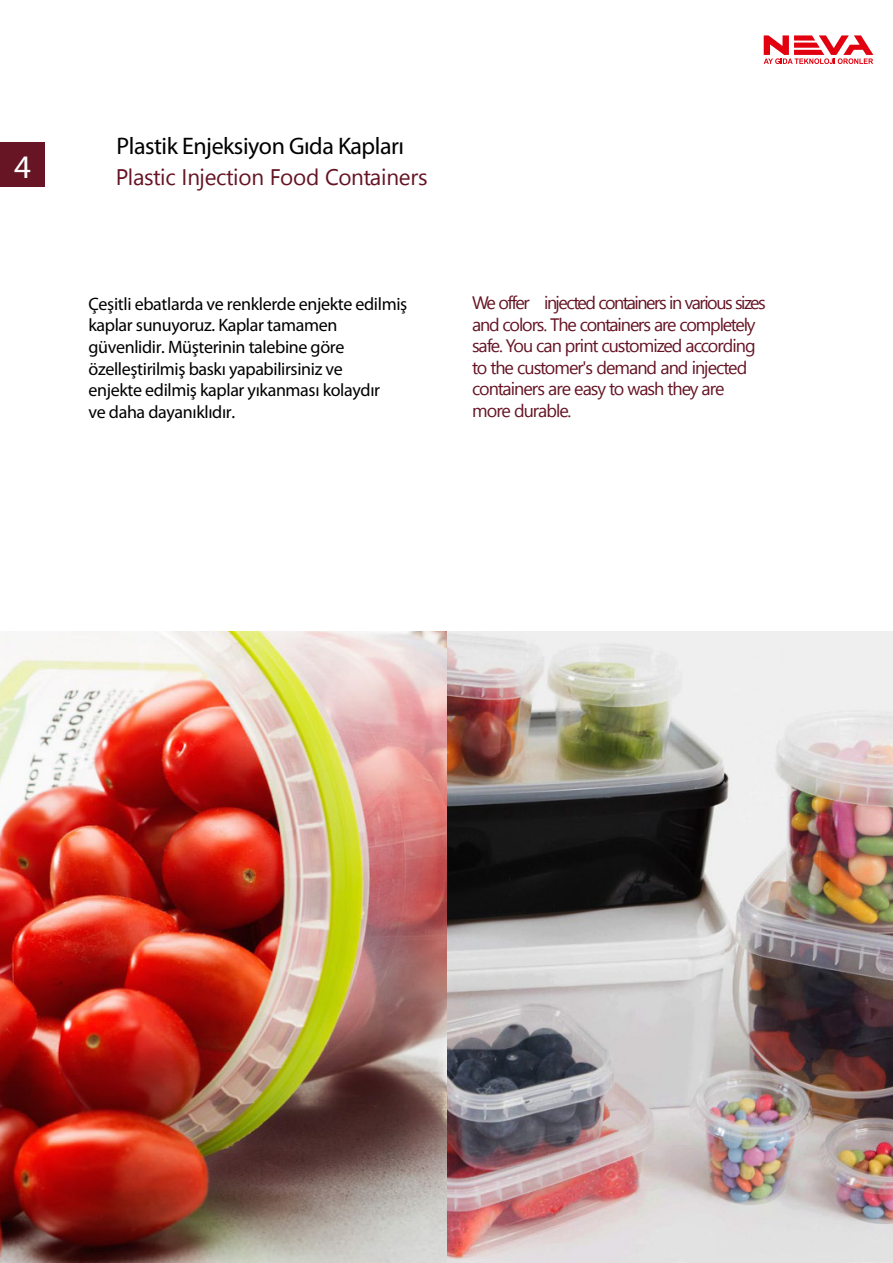
<style>
.page{position:relative;width:893px;height:1263px;background:#fff}
.page>*{position:absolute;margin:0;border:0;box-sizing:border-box;transform-origin:0 0}
.t1{font:33px "Myriad Pro";color:#fff}
.t2{font:24px "Myriad Pro";letter-spacing:-.02em;color:#000}
.t3{font:22.5px "Segoe UI Emoji";color:#651323}
.t4{font:18px/21.6px "Myriad Pro";letter-spacing:-.02em;color:#000}
.t5{font:18px "Segoe UI Emoji";color:#651323}
</style>
<div class="page">
<div style="left:0;top:142px;width:45px;height:45px;background:#671424"></div>
<img style="left:0;top:631px;width:893px;height:632px">
<svg style="left:764px;top:35px;width:109px;height:29px"></svg>
<p class="t1" style="left:14px;top:146px;width:18px">4</p>
<p class="t2" style="left:117px;top:131px;width:289px">Plastik Enjeksiyon Gıda Kapları</p>
<p class="t3" style="left:128px;top:164px;width:34px">● ▲▼</p>
<p class="t3" style="left:187px;top:164px;width:78px">■ ▼□■</p>
<p class="t3" style="left:338px;top:164px;width:91px">□■▼ ■ ▲</p>
<p class="t4" style="left:88px;top:293px;width:320px">Çeşitli ebatlarda ve renklerde enjekte edilmiş kaplar sunuyoruz. Kaplar tamamen güvenlidir. Müşterinin talebine göre özelleştirilmiş baskı yapabilirsiniz ve<br>enjekte edilmiş kaplar yıkanması kolaydır<br>ve daha dayanıklıdır.</p>
<p class="t5" style="left:480px;top:313px;width:12px">■</p>
<p class="t5" style="left:510px;top:313px;width:37px">□●□ ▲</p>
<p class="t5" style="left:605px;top:292px;width:162px">□■▼ ■ ▲ ■ ❖ □◆▲ ▲ ▲</p>
<p class="t5" style="left:686px;top:313px;width:63px">□ ●▼●</p>
<p class="t5" style="left:587px;top:313px;width:66px">□■▼ ■ ▲</p>
<p class="t5" style="left:552px;top:335px;width:12px">■</p>
<p class="t5" style="left:609px;top:335px;width:33px">◆▲▼□</p>
<p class="t5" style="left:472px;top:356px;width:26px">▼□▼</p>
<p class="t5" style="left:479px;top:378px;width:67px">□■▼ ■ ▲</p>
<p class="t5" style="left:524px;top:356px;width:33px">◆▲▼□</p>
<p class="t5" style="left:637px;top:356px;width:12px">■</p>
<p class="t5" style="left:669px;top:356px;width:12px">■</p>
</div>
